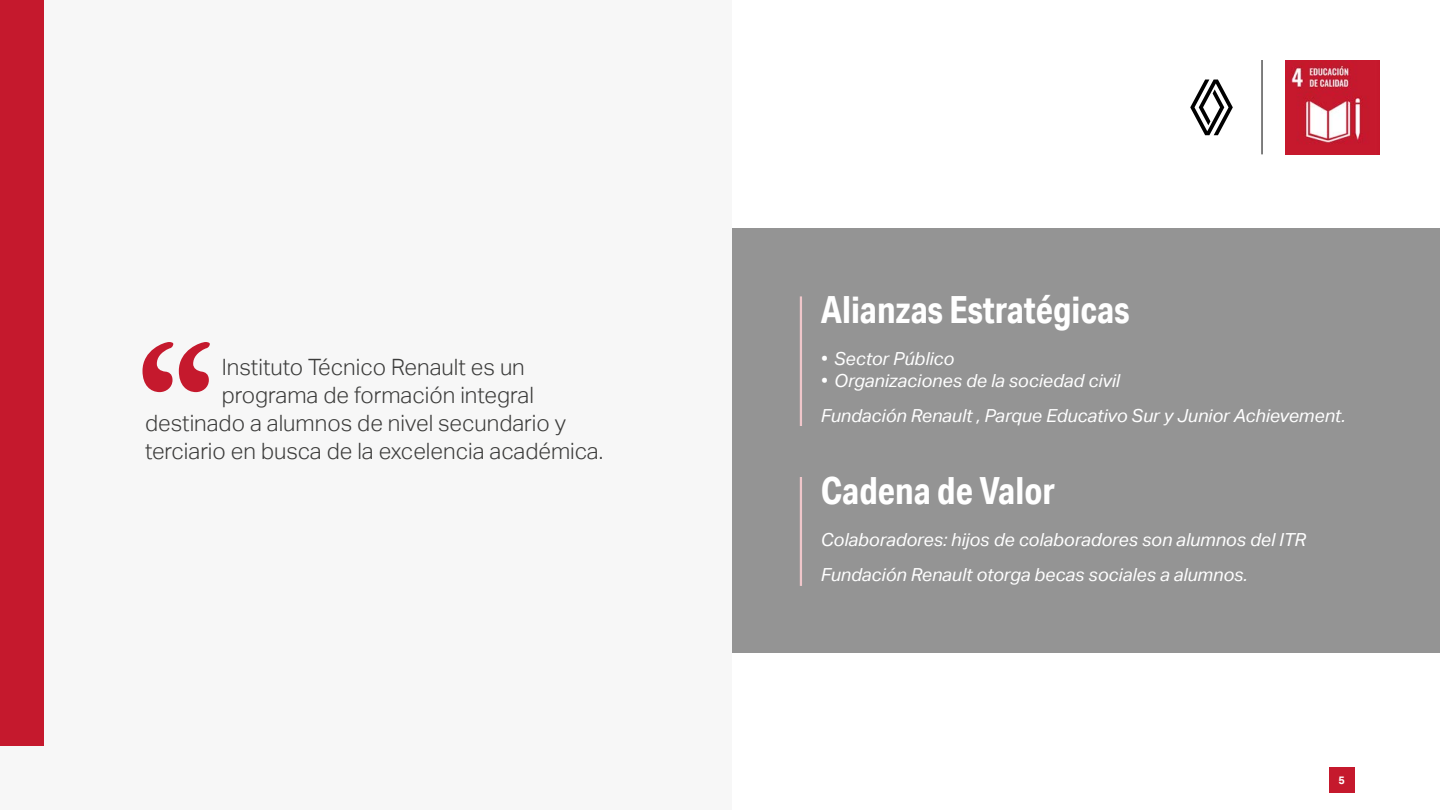
<style>
.page{position:relative;width:1440px;height:810px;background:#fff}
.page>*{position:absolute;margin:0;border:0;box-sizing:border-box;transform-origin:0 0}
.t1{font:700 37.5px "Aktiv Grotesk Cd";color:#fff}
.t2{font:300 22.5px "Aktiv Grotesk";color:#3c3c3b}
.t3{font:italic 18px/35.2px "Aktiv Grotesk";color:#fff}
.t4{font:700 10.88px "Aktiv Grotesk";color:#fff}
</style>
<div class="page">
<div style="left:1329px;top:767px;width:25px;height:26px;background:#c5192d"></div>
<img style="left:1285px;top:60px;width:95px;height:95px">
<hr style="left:1262px;top:60px;width:1px;height:94px;background:#000">
<svg style="left:1190px;top:80px;width:43px;height:55px"></svg>
<div style="left:0;top:0;width:732px;height:810px;background:#f7f7f7"></div>
<div style="left:0;top:0;width:44px;height:746px;background:#c5192d"></div>
<div style="left:732px;top:228px;width:708px;height:424px;background:#949494"></div>
<svg style="left:143px;top:342px;width:67px;height:50px"></svg>
<hr style="left:800px;top:296px;width:2px;height:130px;background:#f0c6ca">
<hr style="left:800px;top:477px;width:2px;height:109px;background:#f0c6ca">
<p class="t2" style="left:222px;top:354px;width:305px">Instituto Técnico Renault es un</p>
<p class="t2" style="left:222px;top:382px;width:314px">programa de formación integral</p>
<p class="t2" style="left:145px;top:410px;width:423px">destinado a alumnos de nivel secundario y</p>
<p class="t2" style="left:145px;top:438px;width:460px">terciario en busca de la excelencia académica.</p>
<h1 class="t1" style="left:821px;top:287px;width:310px">Alianzas Estratégicas</h1>
<p class="t3" style="left:821px;top:341px;width:135px">• Sector Público</p>
<p class="t3" style="left:821px;top:363px;width:526px">• Organizaciones de la sociedad civil<br>Fundación Renault , Parque Educativo Sur y Junior Achievement.</p>
<h1 class="t1" style="left:821px;top:467px;width:236px">Cadena de Valor</h1>
<p class="t3" style="left:821px;top:522px;width:487px">Colaboradores: hijos de colaboradores son alumnos del ITR<br>Fundación Renault otorga becas sociales a alumnos.</p>
<p class="t4" style="left:1338px;top:774px;width:8px">5</p>
</div>
